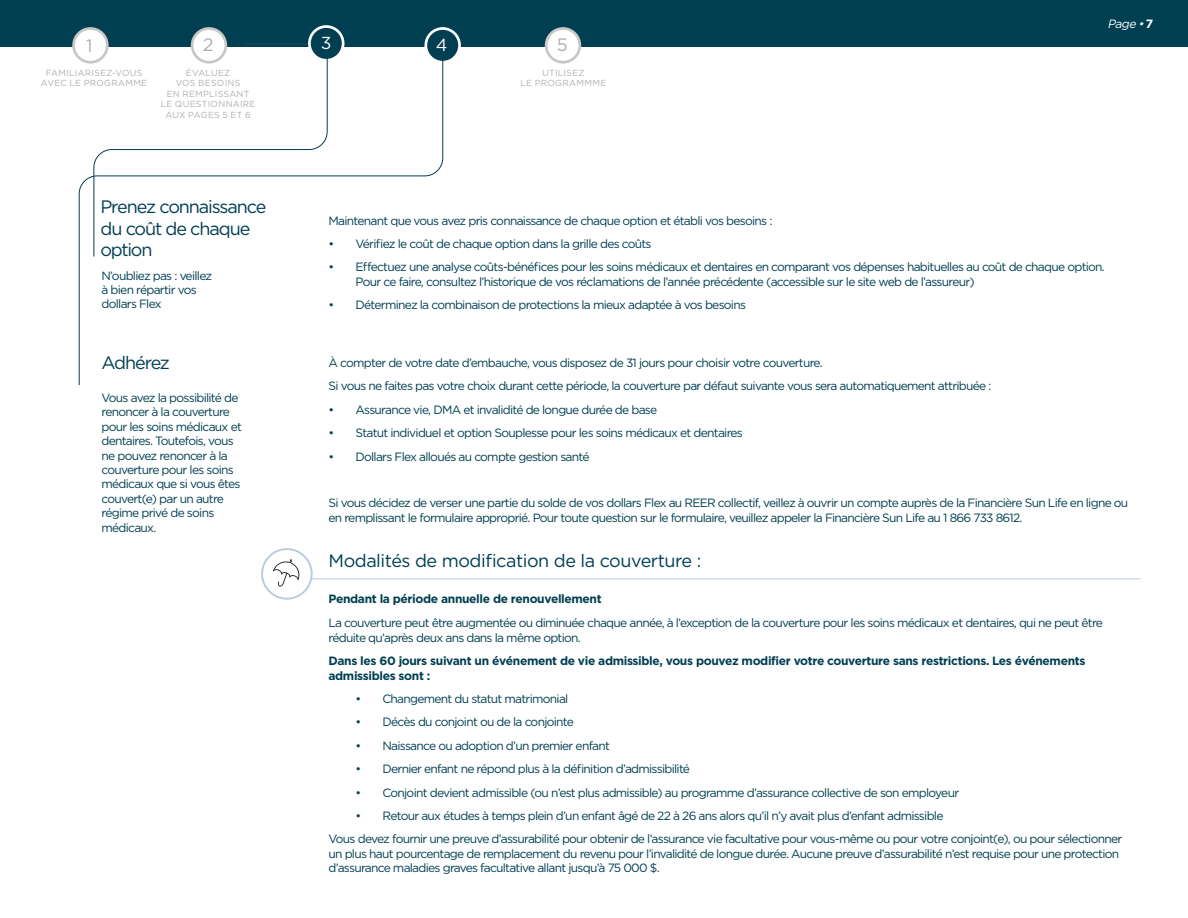
<style>
.page{position:relative;width:1188px;height:918px;background:#fff}
.page>*{position:absolute;margin:0;border:0;box-sizing:border-box;transform-origin:0 0}
.t1{font:18px/21.6px "Gotham";letter-spacing:-.06em;color:#003e52}
.t2{font:18px "Gotham";letter-spacing:-.025em;color:#003e52}
.t3{font:18px "Gotham";color:#aeb0ae}
.t4{font:17.4px "Gotham";color:#fff}
.t5{font:12px/14.4px "Gotham";letter-spacing:-.06em;color:#003e52}
.t6{font:700 12px/14.4px "Gotham";letter-spacing:-.03em;color:#003e52}
.t7{font:italic 12px "Gotham";color:#fcfeff}
.t8{font:8.7px/10.5px "Gotham";letter-spacing:.03em;color:#aeb0ae;text-align:center}
.s1{font-weight:700;font-style:normal}
</style>
<div class="page">
<div style="left:0;top:0;width:1188px;height:46px;background:#003e52"></div>
<hr style="left:245px;top:44px;width:104px;height:1px;background:#738592">
<div style="left:74px;top:28px;width:33px;height:34px;background:#fff;border-radius:50%"></div>
<div style="left:72px;top:27px;width:37px;height:37px;border:3px solid #c7c8c6;border-radius:50%"></div>
<div style="left:309px;top:27px;width:34px;height:33px;background:#003e52;border-radius:50%"></div>
<div style="left:308px;top:25px;width:36px;height:37px;border:3px solid #fff;border-radius:50%"></div>
<div style="left:426px;top:28px;width:34px;height:34px;background:#003e52;border-radius:50%"></div>
<div style="left:424px;top:27px;width:37px;height:37px;border:3px solid #fff;border-radius:50%"></div>
<svg style="left:78px;top:57px;width:366px;height:329px"></svg>
<div style="left:192px;top:28px;width:34px;height:34px;background:#fff;border-radius:50%"></div>
<div style="left:191px;top:27px;width:36px;height:37px;border:3px solid #c7c8c6;border-radius:50%"></div>
<div style="left:546px;top:28px;width:34px;height:34px;background:#fff;border-radius:50%"></div>
<div style="left:545px;top:27px;width:36px;height:37px;border:3px solid #c7c8c6;border-radius:50%"></div>
<hr style="left:310px;top:578px;width:830px;height:1px;background:#b9c9e1">
<div style="left:261px;top:548px;width:52px;height:52px;border:2px solid #b9c9e1;border-radius:50%"></div>
<svg style="left:273px;top:559px;width:27px;height:28px"></svg>
<h2 class="t4" style="left:321px;top:32px;width:12px">3</h2>
<h2 class="t4" style="left:436px;top:34px;width:13px">4</h2>
<h1 class="t3" style="left:86px;top:34px;width:8px">1</h1>
<h1 class="t3" style="left:203px;top:33px;width:12px">2</h1>
<h1 class="t3" style="left:557px;top:33px;width:13px">5</h1>
<p class="t8" style="left:161px;top:67px;width:96px">ÉVALUEZ<br>VOS BESOINS<br>EN REMPLISSANT<br>LE QUESTIONNAIRE<br>AUX PAGES 5 ET 6</p>
<p class="t8" style="left:41px;top:67px;width:108px">FAMILIARISEZ-VOUS<br>AVEC LE PROGRAMME</p>
<p class="t8" style="left:521px;top:67px;width:87px">UTILISEZ<br>LE PROGRAMMME</p>
<p class="t7" style="left:1107px;top:16px;width:47px">Page•<span class="s1">7</span></p>
<h1 class="t1" style="left:100px;top:196px;width:167px">Prenez connaissance du coût de chaque option</h1>
<p class="t5" style="left:102px;top:268px;width:112px">N’oubliez pas : veillez à bien répartir vos dollars Flex</p>
<h1 class="t1" style="left:102px;top:351px;width:70px">Adhérez</h1>
<p class="t5" style="left:102px;top:390px;width:142px">Vous avez la possibilité de renoncer à la couverture pour les soins médicaux et dentaires. Toutefois, vous ne pouvez renoncer à la couverture pour les soins médicaux que si vous êtes couvert(e) par un autre régime privé de soins médicaux.</p>
<p class="t5" style="left:328px;top:213px;width:446px">Maintenant que vous avez pris connaissance de chaque option et établi vos besoins :</p>
<p class="t5" style="left:328px;top:236px;width:325px">• Vérifiez le coût de chaque option dans la grille des coûts</p>
<p class="t5" style="left:356px;top:260px;width:751px;text-indent:-27px">• Effectuez une analyse coûts-bénéfices pour les soins médicaux et dentaires en comparant vos dépenses habituelles au coût de chaque option.<br>Pour ce faire, consultez l’historique de vos réclamations de l’année précédente (accessible sur le site web de l’assureur)</p>
<p class="t5" style="left:328px;top:297px;width:419px">• Déterminez la combinaison de protections la mieux adaptée à vos besoins</p>
<p class="t5" style="left:328px;top:351px;width:665px;line-height:23.4px">À compter de votre date d’embauche, vous disposez de 31 jours pour choisir votre couverture.<br>Si vous ne faites pas votre choix durant cette période, la couverture par défaut suivante vous sera automatiquement attribuée :</p>
<p class="t5" style="left:328px;top:402px;width:330px">• Assurance vie, DMA et invalidité de longue durée de base</p>
<p class="t5" style="left:328px;top:426px;width:416px">• Statut individuel et option Souplesse pour les soins médicaux et dentaires</p>
<p class="t5" style="left:328px;top:449px;width:263px">• Dollars Flex alloués au compte gestion santé</p>
<p class="t5" style="left:328px;top:496px;width:801px">Si vous décidez de verser une partie du solde de vos dollars Flex au REER collectif, veillez à ouvrir un compte auprès de la Financière Sun Life en ligne ou en remplissant le formulaire approprié. Pour toute question sur le formulaire, veuillez appeler la Financière Sun Life au 1 866 733 8612.</p>
<h1 class="t2" style="left:328px;top:549px;width:374px">Modalités de modification de la couverture :</h1>
<p class="t6" style="left:328px;top:591px;width:275px">Pendant la période annuelle de renouvellement</p>
<p class="t5" style="left:328px;top:616px;width:776px">La couverture peut être augmentée ou diminuée chaque année, à l’exception de la couverture pour les soins médicaux et dentaires, qui ne peut être réduite qu’après deux ans dans la même option.</p>
<p class="t6" style="left:328px;top:654px;width:758px">Dans les 60 jours suivant un événement de vie admissible, vous pouvez modifier votre couverture sans restrictions. Les événements admissibles sont :</p>
<p class="t5" style="left:356px;top:691px;width:214px">• Changement du statut matrimonial</p>
<p class="t5" style="left:356px;top:715px;width:220px">• Décès du conjoint ou de la conjointe</p>
<p class="t5" style="left:356px;top:738px;width:256px">• Naissance ou adoption d’un premier enfant</p>
<p class="t5" style="left:356px;top:762px;width:336px">• Dernier enfant ne répond plus à la définition d’admissibilité</p>
<p class="t5" style="left:356px;top:785px;width:605px">• Conjoint devient admissible (ou n’est plus admissible) au programme d’assurance collective de son employeur</p>
<p class="t5" style="left:328px;top:804px;width:795px;line-height:23.4px;text-indent:27px">• Retour aux études à temps plein d’un enfant âgé de 22 à 26 ans alors qu’il n’y avait plus d’enfant admissible<br>Vous devez fournir une preuve d’assurabilité pour obtenir de l’assurance vie facultative pour vous-même ou pour votre conjoint(e), ou pour sélectionner</p>
<p class="t5" style="left:328px;top:846px;width:792px">un plus haut pourcentage de remplacement du revenu pour l’invalidité de longue durée. Aucune preuve d’assurabilité n’est requise pour une protection d’assurance maladies graves facultative allant jusqu’à 75 000 $.</p>
</div>
